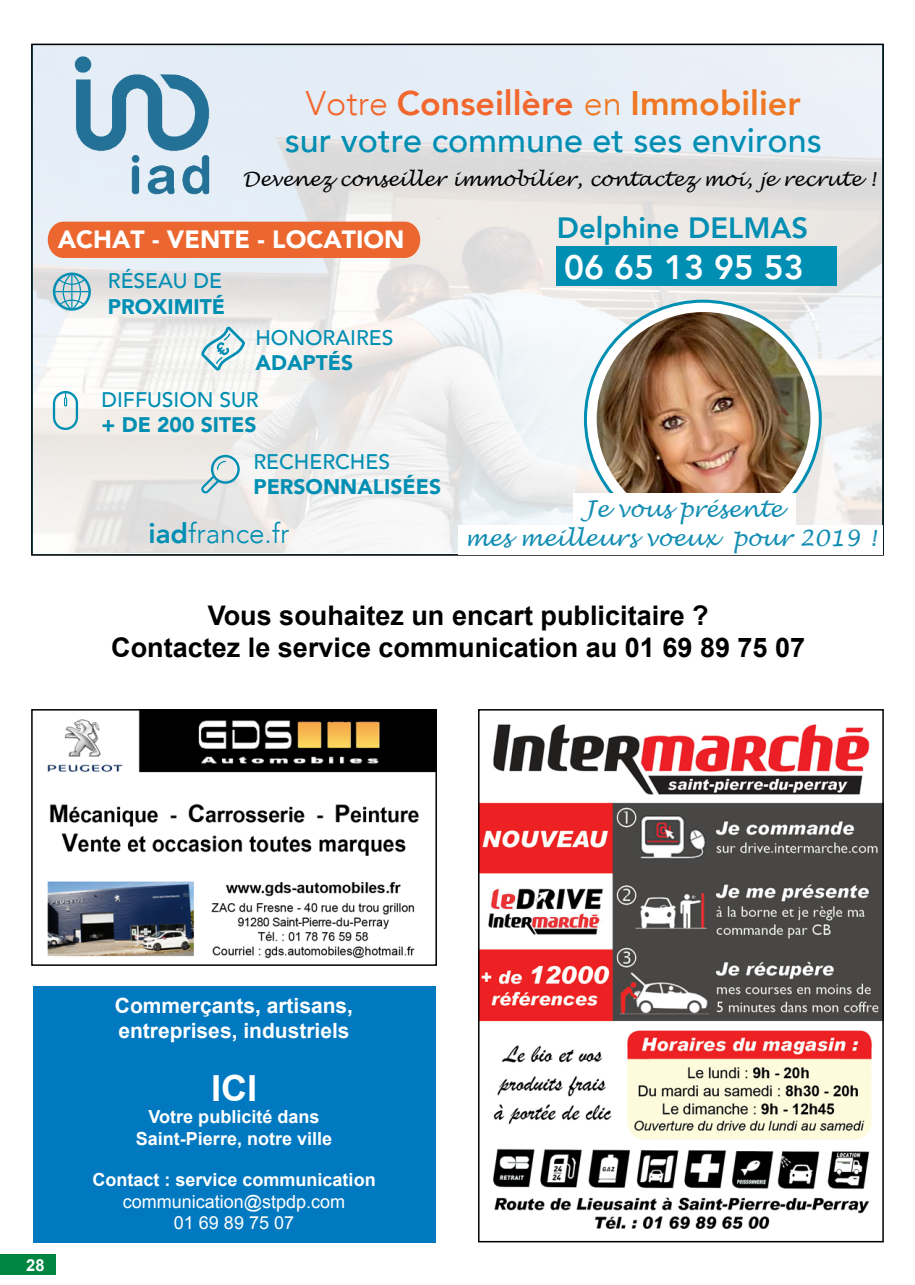
<style>
.page{position:relative;width:915px;height:1285px;background:#fff}
.page>*{position:absolute;margin:0;border:0;box-sizing:border-box;transform-origin:0 0}
.t1{font:700 36px "Arial";color:#fff}
.t2{font:500 34.05px/37.3px "Avenir";color:#008eb3;text-align:center}
.t3{font:800 33.75px "Avenir";color:#fff}
.t4{font:800 29.25px "Avenir";color:#008eb3}
.t5{font:300 27.9px "Avenir";color:#008eb3}
.t6{font:700 27px/32.4px "Arial";color:#000;text-align:center}
.t7{font:900 24.9px "Avenir";color:#fff}
.t8{font:italic 22.5px "Lucida Handwriting";color:#138eb3}
.t9{font:900 21.15px "Avenir";color:#008eb3}
.t10{font:500 21.15px "Avenir";color:#008eb3}
.t11{font:700 21px/25.2px "Arial";color:#fff}
.t12{font:italic 19.5px "Lucida Handwriting";color:#000}
.t13{font:700 18px/21.6px "Arial";color:#fff;text-align:center}
.t14{font:18px/21.6px "Arial";color:#fff;text-align:center}
.t15{font:700 16.5px "Arial";color:#fff}
.s1{font-weight:300;color:#f2672e}
.s2{font-weight:800;color:#f2672e}
.s3{font-weight:300;color:#ee7823}
.s4{font-weight:800;color:#ee7823}
.s5{font-weight:800}
</style>
<div class="page">
<div style="left:0;top:1253px;width:56px;height:21px;background:#008641"></div>
<img style="left:481px;top:724px;width:399px;height:505px">
<div style="left:478px;top:709px;width:405px;height:533px;border:2px solid #000"></div>
<img style="left:35px;top:47px;width:844px;height:505px">
<div style="left:556px;top:246px;width:279px;height:39px;background:#008eb3"></div>
<svg style="left:583px;top:299px;width:238px;height:239px"></svg>
<img style="left:596px;top:312px;width:214px;height:213px;border-radius:107px">
<div style="left:48px;top:221px;width:372px;height:37px;background:#ec6730"></div>
<svg style="left:201px;top:326px;width:44px;height:44px"></svg>
<svg style="left:53px;top:272px;width:38px;height:38px"></svg>
<svg style="left:53px;top:391px;width:25px;height:39px"></svg>
<svg style="left:201px;top:455px;width:39px;height:38px"></svg>
<img style="left:45px;top:47px;width:199px;height:167px">
<div style="left:33px;top:985px;width:402px;height:257px;background:#0079c1"></div>
<img style="left:47px;top:712px;width:387px;height:246px">
<div style="left:31px;top:709px;width:406px;height:256px;border:2px solid #000"></div>
<div style="left:458px;top:525px;width:424px;height:29px;background:#fff"></div>
<div style="left:573px;top:493px;width:222px;height:33px;background:#fff"></div>
<p class="t2" style="left:285px;top:82px;width:538px"><span class="s1">Votre</span> <span class="s2">Conseillère</span> <span class="s3">en</span> <span class="s4">Immobilier </span>sur votre commune et ses environs</p>
<p class="t12" style="left:242px;top:167px;width:634px">Devenez conseiller immobilier, contactez moi, je recrute !</p>
<p class="t7" style="left:58px;top:218px;width:348px">ACHAT - VENTE - LOCATION</p>
<p class="t10" style="left:108px;top:263px;width:115px">RÉSEAU DE</p>
<p class="t9" style="left:108px;top:288px;width:119px">PROXIMITÉ</p>
<p class="t10" style="left:255px;top:319px;width:140px">HONORAIRES</p>
<p class="t9" style="left:255px;top:344px;width:99px">ADAPTÉS</p>
<p class="t10" style="left:101px;top:381px;width:159px">DIFFUSION SUR</p>
<p class="t9" style="left:101px;top:406px;width:156px">+ DE 200 SITES</p>
<p class="t10" style="left:253px;top:443px;width:138px">RECHERCHES</p>
<p class="t9" style="left:253px;top:468px;width:189px">PERSONNALISÉES</p>
<p class="t5" style="left:148px;top:517px;width:142px"><span class="s5">iad</span>france.fr</p>
<p class="t4" style="left:556px;top:205px;width:253px">Delphine DELMAS</p>
<p class="t3" style="left:564px;top:241px;width:241px">06 65 13 95 53</p>
<p class="t8" style="left:583px;top:495px;width:200px">Je vous présente</p>
<p class="t8" style="left:464px;top:524px;width:413px">mes meilleurs voeux pour 2019 !</p>
<p class="t6" style="left:111px;top:599px;width:695px">Vous souhaitez un encart publicitaire ?<br>Contactez le service communication au 01 69 89 75 07</p>
<p class="t15" style="left:26px;top:1253px;width:20px">28</p>
<p class="t11" style="left:115px;top:993px;width:240px">Commerçants, artisans, entreprises, industriels</p>
<h1 class="t1" style="left:211px;top:1064px;width:48px">ICI</h1>
<p class="t13" style="left:136px;top:1106px;width:198px">Votre publicité dans<br>Saint-Pierre, notre ville</p>
<p class="t13" style="left:92px;top:1169px;width:285px">Contact : service communication</p>
<p class="t14" style="left:123px;top:1190px;width:224px">communication@stpdp.com<br>01 69 89 75 07</p>
</div>
